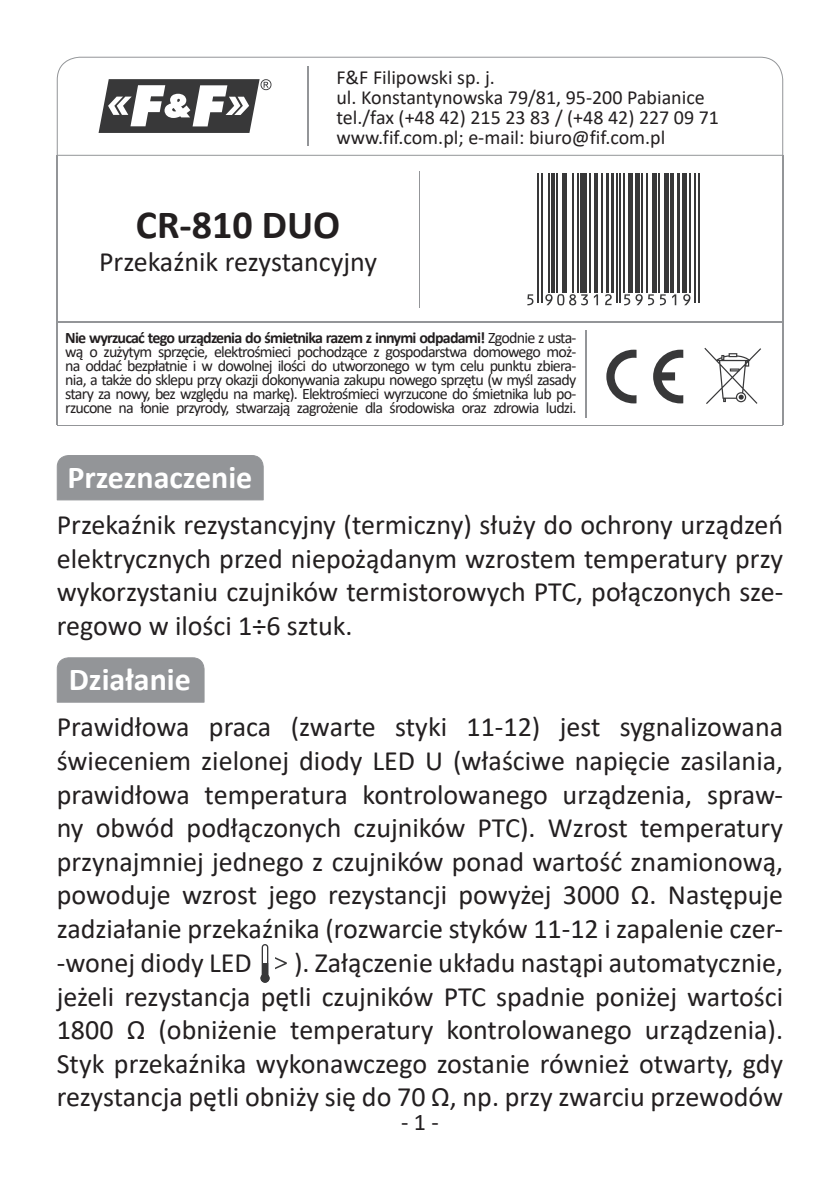
<style>
.page{position:relative;width:840px;height:1191px;background:#fff}
.page>*{position:absolute;margin:0;border:0;box-sizing:border-box;transform-origin:0 0}
.t1{font:700 40px "Calibri";color:#231f20}
.t2{font:700 32px "Calibri";color:#fff}
.t3{font:28px/33.6px "Calibri";color:#231f20;text-align:justify}
.t4{font:24px "Calibri";color:#231f20}
.t5{font:20px/20px "Calibri";color:#231f20}
.t6{font:16px/14px "Calibri";letter-spacing:-.05em;color:#231f20;text-align:justify}
.s1{font-weight:700}
</style>
<div class="page">
<svg style="left:704px;top:348px;width:56px;height:56px"></svg>
<svg style="left:606px;top:350px;width:77px;height:53px"></svg>
<hr style="left:57px;top:322px;width:724px;height:1px;background:#939598">
<hr style="left:584px;top:330px;width:1px;height:88px;background:#939598">
<hr style="left:418px;top:171px;width:1px;height:136px;background:#939598">
<hr style="left:57px;top:425px;width:724px;height:1px;background:#939598">
<svg style="left:527px;top:173px;width:173px;height:133px"></svg>
<hr style="left:537px;top:173px;width:1px;height:130px;background:#383839">
<hr style="left:541px;top:173px;width:1px;height:130px;background:#383839">
<hr style="left:547px;top:173px;width:2px;height:119px;background:#383839">
<hr style="left:551px;top:173px;width:3px;height:119px;background:#383839">
<hr style="left:556px;top:173px;width:1px;height:119px;background:#383839">
<div style="left:561px;top:173px;width:5px;height:119px;background:#383839"></div>
<hr style="left:571px;top:173px;width:2px;height:119px;background:#383839">
<hr style="left:576px;top:173px;width:2px;height:119px;background:#383839">
<div style="left:580px;top:173px;width:6px;height:119px;background:#383839"></div>
<hr style="left:588px;top:173px;width:1px;height:119px;background:#383839">
<hr style="left:593px;top:173px;width:3px;height:119px;background:#383839">
<hr style="left:600px;top:173px;width:1px;height:119px;background:#383839">
<hr style="left:605px;top:173px;width:3px;height:119px;background:#383839">
<hr style="left:610px;top:173px;width:3px;height:119px;background:#383839">
<hr style="left:616px;top:173px;width:1px;height:130px;background:#383839">
<hr style="left:619px;top:173px;width:1px;height:130px;background:#383839">
<hr style="left:622px;top:173px;width:2px;height:119px;background:#383839">
<div style="left:627px;top:173px;width:5px;height:119px;background:#383839"></div>
<div style="left:634px;top:173px;width:5px;height:119px;background:#383839"></div>
<hr style="left:641px;top:173px;width:1px;height:119px;background:#383839">
<hr style="left:646px;top:173px;width:1px;height:119px;background:#383839">
<div style="left:651px;top:173px;width:5px;height:119px;background:#383839"></div>
<hr style="left:658px;top:173px;width:1px;height:119px;background:#383839">
<div style="left:663px;top:173px;width:5px;height:119px;background:#383839"></div>
<hr style="left:670px;top:173px;width:3px;height:119px;background:#383839">
<hr style="left:677px;top:173px;width:3px;height:119px;background:#383839">
<hr style="left:682px;top:173px;width:4px;height:119px;background:#383839">
<hr style="left:689px;top:173px;width:1px;height:119px;background:#383839">
<hr style="left:694px;top:173px;width:1px;height:130px;background:#383839">
<hr style="left:697px;top:173px;width:1px;height:130px;background:#383839">
<svg style="left:527px;top:294px;width:6px;height:11px"></svg>
<svg style="left:545px;top:294px;width:42px;height:11px"></svg>
<svg style="left:593px;top:294px;width:4px;height:11px"></svg>
<svg style="left:604px;top:294px;width:7px;height:11px"></svg>
<svg style="left:624px;top:294px;width:29px;height:11px"></svg>
<svg style="left:659px;top:294px;width:6px;height:11px"></svg>
<svg style="left:671px;top:294px;width:5px;height:11px"></svg>
<svg style="left:682px;top:294px;width:8px;height:11px"></svg>
<svg style="left:57px;top:57px;width:725px;height:99px"></svg>
<svg style="left:260px;top:944px;width:27px;height:39px"></svg>
<div style="left:57px;top:455px;width:206px;height:45px;background:#939598"></div>
<div style="left:57px;top:657px;width:147px;height:45px;background:#939598"></div>
<hr style="left:57px;top:155px;width:1px;height:270px;background:#939598">
<hr style="left:781px;top:155px;width:1px;height:270px;background:#939598">
<p class="t5" style="left:336px;top:67px;width:384px">F&amp;F Filipowski sp. j.<br>ul. Konstantynowska 79/81, 95-200 Pabianice tel./fax (+48 42) 215 23 83 / (+48 42) 227 09 71 www.fif.com.pl; e-mail: biuro@fif.com.pl</p>
<h1 class="t1" style="left:136px;top:196px;width:206px">CR-810 DUO</h1>
<p class="t3" style="left:99px;top:244px;width:279px">Przekaźnik rezystancyjny</p>
<p class="t6" style="left:65px;top:330px;width:512px"><span class="s1">Nie wyrzucać tego urządzenia do śmietnika razem z innymi odpadami!</span> Zgodnie z usta&shy;wą o zużytym sprzęcie, elektrośmieci pochodzące z gospodarstwa domowego moż&shy;na oddać bezpłatnie i w dowolnej ilości do utworzonego w tym celu punktu zbiera&shy;nia, a także do sklepu przy okazji dokonywania zakupu nowego sprzętu (w myśl zasady stary za nowy, bez względu na markę). Elektrośmieci wyrzucone do śmietnika lub po&shy;rzucone na łonie przyrody, stwarzają zagrożenie dla środowiska oraz zdrowia ludzi.</p>
<p class="t2" style="left:67px;top:454px;width:186px">Przeznaczenie</p>
<p class="t3" style="left:57px;top:507px;width:727px">Przekaźnik rezystancyjny (termiczny) służy do ochrony urządzeń elektrycznych przed niepożądanym wzrostem temperatury przy wykorzystaniu czujników termistorowych PTC, połączonych sze&shy;regowo w ilości 1÷6 sztuk.</p>
<p class="t2" style="left:69px;top:657px;width:123px">Działanie</p>
<p class="t3" style="left:57px;top:709px;width:727px">Prawidłowa praca (zwarte styki 11-12) jest sygnalizowana świeceniem zielonej diody LED U (właściwe napięcie zasilania, prawidłowa temperatura kontrolowanego urządzenia, spraw&shy;ny obwód podłączonych czujników PTC). Wzrost temperatury przynajmniej jednego z czujników ponad wartość znamionową, powoduje wzrost jego rezystancji powyżej 3000 Ω. Następuje zadziałanie przekaźnika (rozwarcie styków 11-12 i zapalenie czer--wonej diody LED</p>
<p class="t3" style="left:57px;top:945px;width:727px;text-indent:237px">). Załączenie układu nastąpi automatycznie, jeżeli rezystancja pętli czujników PTC spadnie poniżej wartości 1800 Ω (obniżenie temperatury kontrolowanego urządzenia).<br>Styk przekaźnika wykonawczego zostanie również otwarty, gdy rezystancja pętli obniży się do 70 Ω, np. przy zwarciu przewodów</p>
<p class="t4" style="left:401px;top:1105px;width:39px">- 1 -</p>
</div>
